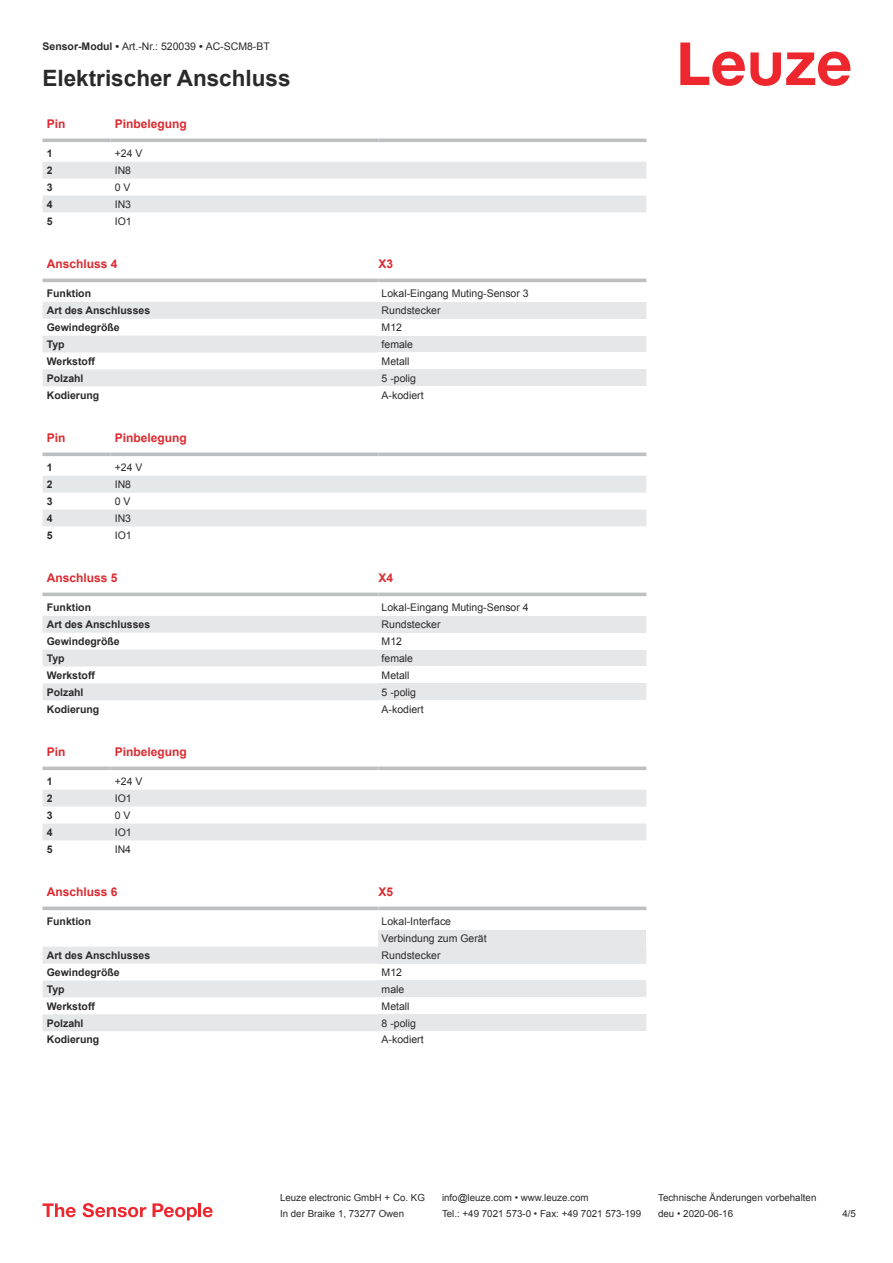
<style>
.page{position:relative;width:893px;height:1263px;background:#fff}
.page>*{position:absolute;margin:0;border:0;box-sizing:border-box;transform-origin:0 0}
.t1{font:700 22.5px "Arial";color:#2b292a}
.t2{font:700 12px "Arial";color:#db2a30}
.t3{font:10.5px/17px "Arial";color:#2b292a}
.t4{font:700 10.5px "Arial";color:#2b292a}
.t5{font:9.75px "Arial";color:#2b292a}
.s1{font-weight:700}
</style>
<div class="page">
<svg style="left:680px;top:43px;width:170px;height:43px"></svg>
<svg style="left:43px;top:138px;width:603px;height:75px"></svg>
<svg style="left:43px;top:162px;width:603px;height:50px"></svg>
<hr style="left:43px;top:139px;width:68px;height:3px;background:#bdbfc1">
<hr style="left:111px;top:139px;width:267px;height:3px;background:#bdbfc1">
<hr style="left:378px;top:139px;width:268px;height:3px;background:#bdbfc1">
<svg style="left:43px;top:278px;width:603px;height:5px"></svg>
<svg style="left:43px;top:302px;width:335px;height:84px;fill:#e6e7e9"></svg>
<hr style="left:43px;top:279px;width:335px;height:3px;background:#bdbfc1">
<hr style="left:378px;top:279px;width:268px;height:3px;background:#bdbfc1">
<div style="left:378px;top:302px;width:268px;height:17px;background:#e6e7e9"></div>
<div style="left:378px;top:336px;width:268px;height:16px;background:#e6e7e9"></div>
<div style="left:378px;top:369px;width:268px;height:17px;background:#e6e7e9"></div>
<svg style="left:43px;top:526px;width:603px;height:1px"></svg>
<svg style="left:43px;top:476px;width:603px;height:50px"></svg>
<svg style="left:43px;top:452px;width:68px;height:4px"></svg>
<svg style="left:111px;top:452px;width:267px;height:4px"></svg>
<svg style="left:378px;top:452px;width:268px;height:4px"></svg>
<svg style="left:43px;top:592px;width:603px;height:5px"></svg>
<svg style="left:43px;top:616px;width:335px;height:84px;fill:#e6e7e9"></svg>
<hr style="left:43px;top:593px;width:335px;height:3px;background:#bdbfc1">
<hr style="left:378px;top:593px;width:268px;height:3px;background:#bdbfc1">
<div style="left:378px;top:616px;width:268px;height:17px;background:#e6e7e9"></div>
<div style="left:378px;top:650px;width:268px;height:16px;background:#e6e7e9"></div>
<div style="left:378px;top:683px;width:268px;height:17px;background:#e6e7e9"></div>
<svg style="left:43px;top:840px;width:603px;height:1px"></svg>
<svg style="left:43px;top:790px;width:603px;height:50px"></svg>
<svg style="left:43px;top:766px;width:68px;height:4px"></svg>
<svg style="left:111px;top:766px;width:267px;height:4px"></svg>
<svg style="left:378px;top:766px;width:268px;height:4px"></svg>
<svg style="left:43px;top:910px;width:603px;height:1px"></svg>
<svg style="left:43px;top:947px;width:335px;height:84px;fill:#e6e7e9"></svg>
<svg style="left:43px;top:906px;width:335px;height:4px"></svg>
<svg style="left:378px;top:906px;width:268px;height:4px"></svg>
<div style="left:378px;top:930px;width:268px;height:17px;background:#e6e7e9"></div>
<div style="left:378px;top:947px;width:268px;height:16px;background:#e6e7e9"></div>
<div style="left:378px;top:980px;width:268px;height:17px;background:#e6e7e9"></div>
<div style="left:378px;top:1014px;width:268px;height:17px;background:#e6e7e9"></div>
<svg style="left:43px;top:1203px;width:33px;height:14px"></svg>
<svg style="left:83px;top:1203px;width:63px;height:14px"></svg>
<svg style="left:153px;top:1203px;width:44px;height:17px"></svg>
<hr style="left:198px;top:1203px;width:3px;height:14px;background:#ed272d">
<svg style="left:203px;top:1207px;width:10px;height:10px"></svg>
<p class="t3" style="left:43px;top:39px;width:229px"><span class="s1">Sensor-Modul •</span> Art.-Nr.: 520039 <span class="s1">•</span> AC-SCM8-BT</p>
<h1 class="t1" style="left:43px;top:70px;width:250px">Elektrischer Anschluss</h1>
<p class="t2" style="left:47px;top:119px;width:20px">Pin</p>
<p class="t2" style="left:115px;top:119px;width:74px">Pinbelegung</p>
<p class="t4" style="left:47px;top:149px;width:7px">1</p>
<p class="t3" style="left:115px;top:146px;width:29px">+24 V</p>
<p class="t4" style="left:47px;top:166px;width:7px">2</p>
<p class="t3" style="left:115px;top:163px;width:18px">IN8</p>
<p class="t4" style="left:47px;top:183px;width:7px">3</p>
<p class="t3" style="left:115px;top:180px;width:17px">0 V</p>
<p class="t4" style="left:47px;top:200px;width:7px">4</p>
<p class="t3" style="left:115px;top:197px;width:18px">IN3</p>
<p class="t4" style="left:47px;top:217px;width:7px">5</p>
<p class="t3" style="left:115px;top:213px;width:18px">IO1</p>
<p class="t2" style="left:47px;top:259px;width:72px">Anschluss 4</p>
<p class="t2" style="left:378px;top:259px;width:16px">X3</p>
<p class="t4" style="left:47px;top:289px;width:46px">Funktion</p>
<p class="t3" style="left:382px;top:286px;width:149px">Lokal-Eingang Muting-Sensor 3</p>
<p class="t4" style="left:47px;top:306px;width:105px">Art des Anschlusses</p>
<p class="t3" style="left:382px;top:303px;width:60px">Rundstecker</p>
<p class="t4" style="left:47px;top:323px;width:74px">Gewindegröße</p>
<p class="t3" style="left:382px;top:320px;width:22px">M12</p>
<p class="t4" style="left:47px;top:340px;width:19px">Typ</p>
<p class="t3" style="left:382px;top:337px;width:33px">female</p>
<p class="t4" style="left:47px;top:357px;width:50px">Werkstoff</p>
<p class="t3" style="left:382px;top:353px;width:30px">Metall</p>
<p class="t4" style="left:47px;top:374px;width:38px">Polzahl</p>
<p class="t3" style="left:382px;top:370px;width:36px">5 -polig</p>
<p class="t4" style="left:47px;top:391px;width:54px">Kodierung</p>
<p class="t3" style="left:382px;top:387px;width:44px">A-kodiert</p>
<p class="t2" style="left:47px;top:433px;width:20px">Pin</p>
<p class="t2" style="left:115px;top:433px;width:74px">Pinbelegung</p>
<p class="t4" style="left:47px;top:463px;width:7px">1</p>
<p class="t3" style="left:115px;top:460px;width:29px">+24 V</p>
<p class="t4" style="left:47px;top:480px;width:7px">2</p>
<p class="t3" style="left:115px;top:477px;width:18px">IN8</p>
<p class="t4" style="left:47px;top:497px;width:7px">3</p>
<p class="t3" style="left:115px;top:494px;width:17px">0 V</p>
<p class="t4" style="left:47px;top:514px;width:7px">4</p>
<p class="t3" style="left:115px;top:510px;width:18px">IN3</p>
<p class="t4" style="left:47px;top:531px;width:7px">5</p>
<p class="t3" style="left:115px;top:527px;width:18px">IO1</p>
<p class="t2" style="left:47px;top:573px;width:72px">Anschluss 5</p>
<p class="t2" style="left:378px;top:573px;width:16px">X4</p>
<p class="t4" style="left:47px;top:603px;width:46px">Funktion</p>
<p class="t3" style="left:382px;top:600px;width:149px">Lokal-Eingang Muting-Sensor 4</p>
<p class="t4" style="left:47px;top:620px;width:105px">Art des Anschlusses</p>
<p class="t3" style="left:382px;top:617px;width:60px">Rundstecker</p>
<p class="t4" style="left:47px;top:637px;width:74px">Gewindegröße</p>
<p class="t3" style="left:382px;top:634px;width:22px">M12</p>
<p class="t4" style="left:47px;top:654px;width:19px">Typ</p>
<p class="t3" style="left:382px;top:651px;width:33px">female</p>
<p class="t4" style="left:47px;top:671px;width:50px">Werkstoff</p>
<p class="t3" style="left:382px;top:667px;width:30px">Metall</p>
<p class="t4" style="left:47px;top:688px;width:38px">Polzahl</p>
<p class="t3" style="left:382px;top:684px;width:36px">5 -polig</p>
<p class="t4" style="left:47px;top:705px;width:54px">Kodierung</p>
<p class="t3" style="left:382px;top:701px;width:44px">A-kodiert</p>
<p class="t2" style="left:47px;top:747px;width:20px">Pin</p>
<p class="t2" style="left:115px;top:747px;width:74px">Pinbelegung</p>
<p class="t4" style="left:47px;top:777px;width:7px">1</p>
<p class="t3" style="left:115px;top:774px;width:29px">+24 V</p>
<p class="t4" style="left:47px;top:794px;width:7px">2</p>
<p class="t3" style="left:115px;top:791px;width:18px">IO1</p>
<p class="t4" style="left:47px;top:811px;width:7px">3</p>
<p class="t3" style="left:115px;top:808px;width:17px">0 V</p>
<p class="t4" style="left:47px;top:828px;width:7px">4</p>
<p class="t3" style="left:115px;top:824px;width:18px">IO1</p>
<p class="t4" style="left:47px;top:845px;width:7px">5</p>
<p class="t3" style="left:115px;top:841px;width:18px">IN4</p>
<p class="t2" style="left:47px;top:887px;width:72px">Anschluss 6</p>
<p class="t2" style="left:378px;top:887px;width:16px">X5</p>
<p class="t4" style="left:47px;top:917px;width:46px">Funktion</p>
<p class="t3" style="left:382px;top:914px;width:107px">Lokal-Interface<br>Verbindung zum Gerät</p>
<p class="t4" style="left:47px;top:951px;width:105px">Art des Anschlusses</p>
<p class="t3" style="left:382px;top:948px;width:60px">Rundstecker</p>
<p class="t4" style="left:47px;top:968px;width:74px">Gewindegröße</p>
<p class="t3" style="left:382px;top:964px;width:22px">M12</p>
<p class="t4" style="left:47px;top:985px;width:19px">Typ</p>
<p class="t3" style="left:382px;top:981px;width:24px">male</p>
<p class="t4" style="left:47px;top:1002px;width:50px">Werkstoff</p>
<p class="t3" style="left:382px;top:998px;width:30px">Metall</p>
<p class="t4" style="left:47px;top:1019px;width:38px">Polzahl</p>
<p class="t3" style="left:382px;top:1015px;width:36px">8 -polig</p>
<p class="t4" style="left:47px;top:1036px;width:54px">Kodierung</p>
<p class="t3" style="left:382px;top:1032px;width:44px">A-kodiert</p>
<p class="t5" style="left:280px;top:1194px;width:146px">Leuze electronic GmbH + Co. KG</p>
<p class="t5" style="left:442px;top:1194px;width:148px">info@leuze.com • www.leuze.com</p>
<p class="t5" style="left:658px;top:1194px;width:160px">Technische Änderungen vorbehalten</p>
<p class="t5" style="left:280px;top:1210px;width:126px">In der Braike 1, 73277 Owen</p>
<p class="t5" style="left:442px;top:1210px;width:201px">Tel.: +49 7021 573-0 • Fax: +49 7021 573-199</p>
<p class="t5" style="left:658px;top:1210px;width:76px">deu • 2020-06-16</p>
<p class="t5" style="left:842px;top:1210px;width:15px">4 /5</p>
</div>
